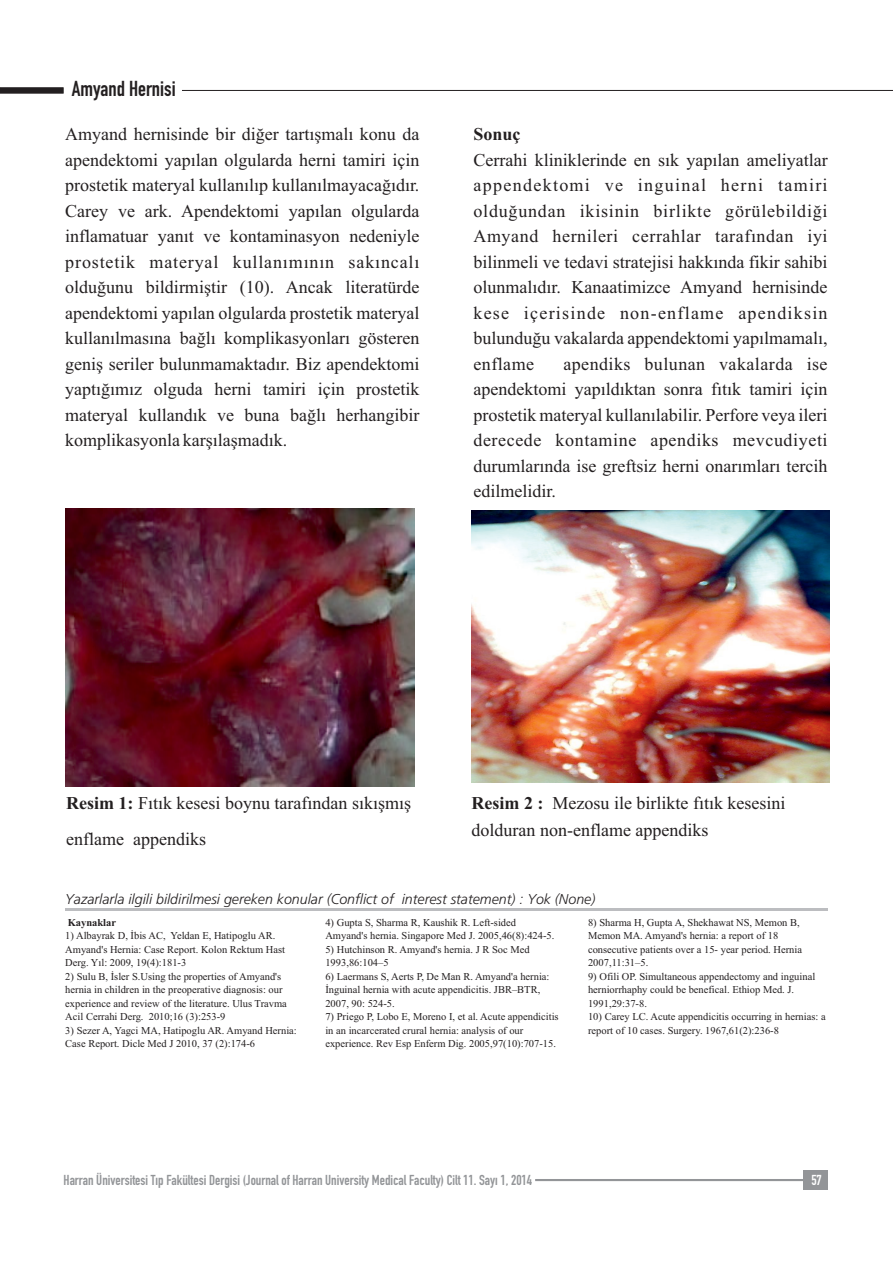
<style>
.page{position:relative;width:893px;height:1263px;background:#fff}
.page>*{position:absolute;margin:0;border:0;box-sizing:border-box;transform-origin:0 0}
.t1{font:21.3px "DIN Engsbek Alternate";color:#231f20}
.t2{font:18px/25.5px "Times New Roman";color:#231f20;text-align:justify}
.t3{font:700 18px "Times New Roman";color:#231f20}
.t4{font:14.25px "DIN Engsbek Alternate";color:#939598}
.t5{font:italic 300 14.25px "Frutiger CE";color:#231f20}
.t6{font:14.25px "DIN Engsbek Alternate";color:#fff}
.t7{font:10.5px/13.5px "Times New Roman";color:#231f20}
.t8{font:700 10.5px "Times New Roman";color:#231f20}
.s1{font-weight:700}
</style>
<div class="page">
<hr style="left:65px;top:908px;width:763px;height:3px;background:#bcbdc0">
<img style="left:65px;top:509px;width:350px;height:277px">
<img style="left:472px;top:510px;width:358px;height:273px">
<svg style="left:0;top:87px;width:64px;height:7px"></svg>
<hr style="left:182px;top:90px;width:711px;height:1px;background:#231f20">
<div style="left:803px;top:1170px;width:25px;height:20px;background:#939598"></div>
<hr style="left:535px;top:1179px;width:270px;height:2px;background:#939598">
<p class="t1" style="left:72px;top:81px;width:105px">Amyand Hernisi</p>
<p class="t2" style="left:65px;top:123px;width:356px">Amyand hernisinde bir diğer tartışmalı konu da apendektomi yapılan olgularda herni tamiri için prostetik materyal kullanılıp kullanılmayacağıdır.<br>Carey ve ark. Apendektomi yapılan olgularda inflamatuar yanıt ve kontaminasyon nedeniyle prostetik materyal kullanımının sakıncalı olduğunu bildirmiştir (10). Ancak literatürde apendektomi yapılan olgularda prostetik materyal kullanılmasına bağlı komplikasyonları gösteren geniş seriler bulunmamaktadır. Biz apendektomi yaptığımız olguda herni tamiri için prostetik materyal kullandık ve buna bağlı herhangibir komplikasyonla karşılaşmadık.</p>
<p class="t3" style="left:473px;top:128px;width:49px">Sonuç</p>
<p class="t2" style="left:473px;top:149px;width:356px">Cerrahi kliniklerinde en sık yapılan ameliyatlar appendektomi ve inguinal herni tamiri olduğundan ikisinin birlikte görülebildiği Amyand hernileri cerrahlar tarafından iyi bilinmeli ve tedavi stratejisi hakkında fikir sahibi olunmalıdır. Kanaatimizce Amyand hernisinde kese içerisinde non-enflame apendiksin bulunduğu vakalarda appendektomi yapılmamalı, enflame</p>
<p class="t2" style="left:473px;top:353px;width:356px;text-indent:90px">apendiks bulunan vakalarda ise apendektomi yapıldıktan sonra fıtık tamiri için prostetik materyal kullanılabilir. Perfore veya ileri derecede kontamine apendiks mevcudiyeti durumlarında ise greftsiz herni onarımları tercih edilmelidir.</p>
<p class="t2" style="left:66px;top:786px;width:346px;line-height:36px"><span class="s1">Resim 1:</span> Fıtık kesesi boynu tarafından sıkışmış enflame appendiks</p>
<p class="t2" style="left:472px;top:791px;width:315px;line-height:27px"><span class="s1">Resim 2 :</span> Mezosu ile birlikte fıtık kesesini dolduran non-enflame appendiks</p>
<p class="t5" style="left:65px;top:893px;width:531px">Yazarlarla ilgili bildirilmesi gereken konular (Conflict of interest statement) : Yok (None)</p>
<p class="t8" style="left:68px;top:919px;width:50px">Kaynaklar</p>
<p class="t7" style="left:65px;top:930px;width:221px">1) Albayrak D, İbis AC, Yeldan E, Hatipoglu AR.<br>Amyand's Hernia: Case Report. Kolon Rektum Hast<br>Derg. Yıl: 2009, 19(4):181-3</p>
<p class="t7" style="left:65px;top:970px;width:223px">2) Sulu B, İsler S.Using the properties of Amyand's hernia in children in the preoperative diagnosis: our experience and review of the literature. Ulus Travma Acil Cerrahi Derg. 2010;16 (3):253-9</p>
<p class="t7" style="left:65px;top:1024px;width:233px">3) Sezer A, Yagci MA, Hatipoglu AR. Amyand Hernia:<br>Case Report. Dicle Med J 2010, 37 (2):174-6</p>
<p class="t7" style="left:325px;top:916px;width:231px">4) Gupta S, Sharma R, Kaushik R. Left-sided<br>Amyand's hernia. Singapore Med J. 2005,46(8):424-5.</p>
<p class="t7" style="left:325px;top:943px;width:206px">5) Hutchinson R. Amyand's hernia. J R Soc Med<br>1993,86:104–5</p>
<p class="t7" style="left:325px;top:970px;width:226px">6) Laermans S, Aerts P, De Man R. Amyand'a hernia:<br>İnguinal hernia with acute appendicitis. JBR–BTR,<br>2007, 90: 524-5.</p>
<p class="t7" style="left:325px;top:1011px;width:235px">7) Priego P, Lobo E, Moreno I, et al. Acute appendicitis in an incarcerated crural hernia: analysis of our experience. Rev Esp Enferm Dig. 2005,97(10):707-15.</p>
<p class="t7" style="left:588px;top:916px;width:216px">8) Sharma H, Gupta A, Shekhawat NS, Memon B, Memon MA. Amyand's hernia: a report of 18 consecutive patients over a 15- year period. Hernia 2007,11:31–5.</p>
<p class="t7" style="left:588px;top:970px;width:229px">9) Ofili OP. Simultaneous appendectomy and inguinal herniorrhaphy could be benefical. Ethiop Med. J.<br>1991,29:37-8.</p>
<p class="t7" style="left:588px;top:1011px;width:239px">10) Carey LC. Acute appendicitis occurring in hernias: a report of 10 cases. Surgery. 1967,61(2):236-8</p>
<p class="t4" style="left:64px;top:1175px;width:470px">Harran Üniversitesi Tıp Fakültesi Dergisi (Journal of Harran University Medical Faculty) Cilt 11. Sayı 1, 2014</p>
<p class="t6" style="left:811px;top:1175px;width:12px">57</p>
</div>
